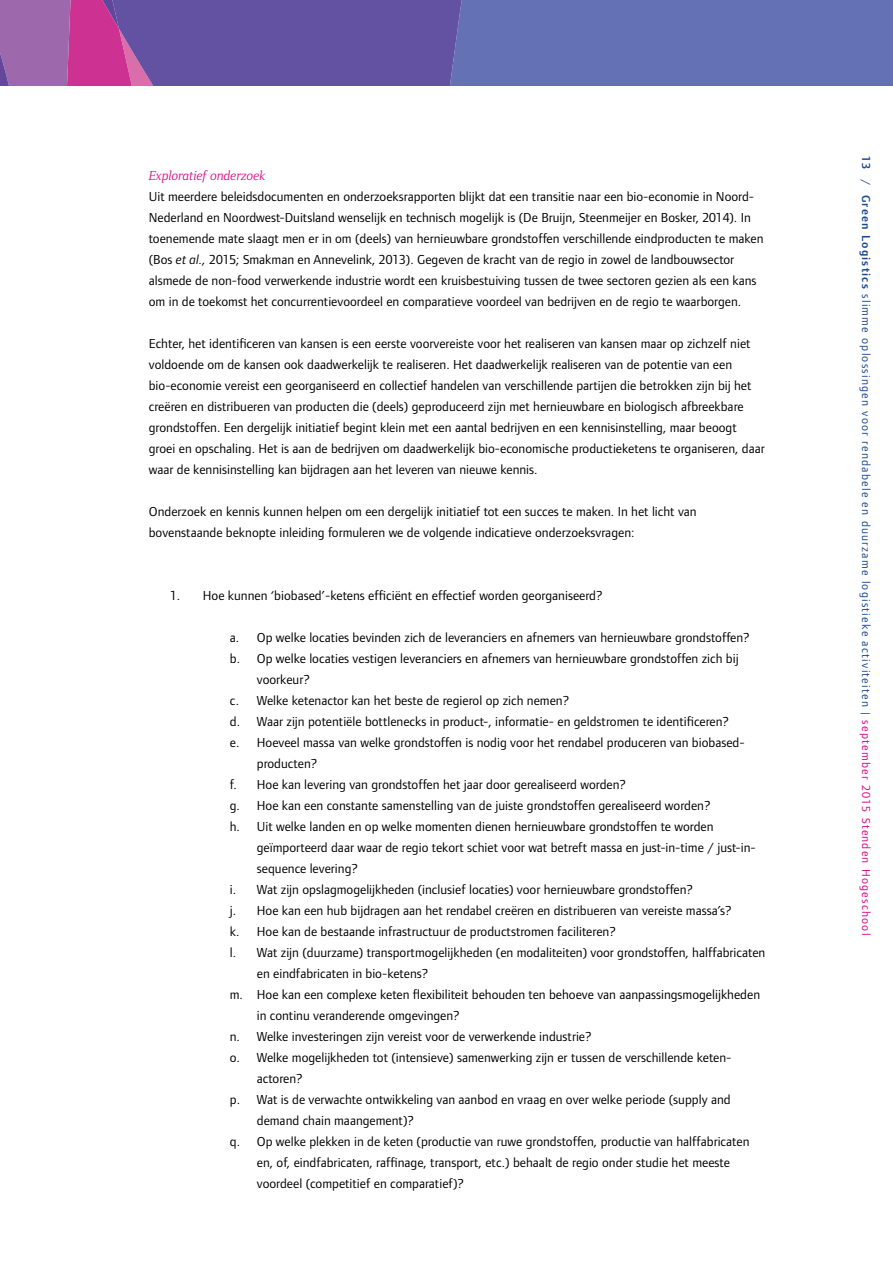
<style>
.page{position:relative;width:893px;height:1263px;background:#fff}
.page>*{position:absolute;margin:0;border:0;box-sizing:border-box;transform-origin:0 0}
.t1{font:13.5px/21px "Foundry Form Sans";color:#000}
.t2{font:italic 13.5px "Foundry Form Serif";color:#d8078a}
.t3{font:12px "Foundry Form Sans";letter-spacing:.1em;color:#194990}
.s1{font-style:italic}
.s2{font-weight:600}
.s3{color:#d8078a}
</style>
<div class="page">
<div style="left:534px;top:0;width:359px;height:85px;background:#6471b5"></div>
<svg style="left:0;top:0;width:534px;height:85px;background:#7656a4"></svg>
<p class="t2" style="left:149px;top:168px;width:119px">Exploratief onderzoek</p>
<p class="t1" style="left:149px;top:186px;width:616px">Uit meerdere beleidsdocumenten en onderzoeksrapporten blijkt dat een transitie naar een bio-economie in Noord-Nederland en Noordwest-Duitsland wenselijk en technisch mogelijk is (De Bruijn, Steenmeijer en Bosker, 2014). In toenemende mate slaagt men er in om (deels) van hernieuwbare grondstoffen verschillende eindproducten te maken (Bos <span class="s1">et al.,</span> 2015; Smakman en Annevelink, 2013). Gegeven de kracht van de regio in zowel de landbouwsector alsmede de non-food verwerkende industrie wordt een kruisbestuiving tussen de twee sectoren gezien als een kans om in de toekomst het concurrentievoordeel en comparatieve voordeel van bedrijven en de regio te waarborgen.</p>
<p class="t1" style="left:149px;top:333px;width:617px">Echter, het identificeren van kansen is een eerste voorvereiste voor het realiseren van kansen maar op zichzelf niet voldoende om de kansen ook daadwerkelijk te realiseren. Het daadwerkelijk realiseren van de potentie van een bio-economie vereist een georganiseerd en collectief handelen van verschillende partijen die betrokken zijn bij het creëren en distribueren van producten die (deels) geproduceerd zijn met hernieuwbare en biologisch afbreekbare grondstoffen. Een dergelijk initiatief begint klein met een aantal bedrijven en een kennisinstelling, maar beoogt groei en opschaling. Het is aan de bedrijven om daadwerkelijk bio-economische productieketens te organiseren, daar waar de kennisinstelling kan bijdragen aan het leveren van nieuwe kennis.</p>
<p class="t1" style="left:149px;top:501px;width:549px">Onderzoek en kennis kunnen helpen om een dergelijk initiatief tot een succes te maken. In het licht van bovenstaande beknopte inleiding formuleren we de volgende indicatieve onderzoeksvragen:</p>
<p class="t1" style="left:170px;top:585px;width:434px">1. Hoe kunnen ‘biobased’-ketens efficiënt en effectief worden georganiseerd?</p>
<p class="t1" style="left:230px;top:627px;width:521px">a. Op welke locaties bevinden zich de leveranciers en afnemers van hernieuwbare grondstoffen?</p>
<p class="t1" style="left:230px;top:648px;width:510px">b. Op welke locaties vestigen leveranciers en afnemers van hernieuwbare grondstoffen zich bij</p>
<p class="t1" style="left:257px;top:669px;width:55px">voorkeur?</p>
<p class="t1" style="left:230px;top:690px;width:341px">c. Welke ketenactor kan het beste de regierol op zich nemen?</p>
<p class="t1" style="left:230px;top:711px;width:501px">d. Waar zijn potentiële bottlenecks in product-, informatie- en geldstromen te identificeren?</p>
<p class="t1" style="left:230px;top:732px;width:516px">e. Hoeveel massa van welke grondstoffen is nodig voor het rendabel produceren van biobased-</p>
<p class="t1" style="left:257px;top:753px;width:62px">producten?</p>
<p class="t1" style="left:230px;top:774px;width:398px">f. Hoe kan levering van grondstoffen het jaar door gerealiseerd worden?</p>
<p class="t1" style="left:230px;top:795px;width:482px">g. Hoe kan een constante samenstelling van de juiste grondstoffen gerealiseerd worden?</p>
<p class="t1" style="left:230px;top:816px;width:485px">h. Uit welke landen en op welke momenten dienen hernieuwbare grondstoffen te worden</p>
<p class="t1" style="left:257px;top:837px;width:500px">geïmporteerd daar waar de regio tekort schiet voor wat betreft massa en just-in-time / just-in-</p>
<p class="t1" style="left:257px;top:858px;width:103px">sequence levering?</p>
<p class="t1" style="left:230px;top:879px;width:465px">i. Wat zijn opslagmogelijkheden (inclusief locaties) voor hernieuwbare grondstoffen?</p>
<p class="t1" style="left:230px;top:900px;width:503px">j. Hoe kan een hub bijdragen aan het rendabel creëren en distribueren van vereiste massa’s?</p>
<p class="t1" style="left:230px;top:921px;width:388px">k. Hoe kan de bestaande infrastructuur de productstromen faciliteren?</p>
<p class="t1" style="left:230px;top:942px;width:537px">l. Wat zijn (duurzame) transportmogelijkheden (en modaliteiten) voor grondstoffen, halffabricaten</p>
<p class="t1" style="left:257px;top:963px;width:173px">en eindfabricaten in bio-ketens?</p>
<p class="t1" style="left:230px;top:984px;width:532px">m. Hoe kan een complexe keten flexibiliteit behouden ten behoeve van aanpassingsmogelijkheden</p>
<p class="t1" style="left:257px;top:1005px;width:204px">in continu veranderende omgevingen?</p>
<p class="t1" style="left:230px;top:1026px;width:363px">n. Welke investeringen zijn vereist voor de verwerkende industrie?</p>
<p class="t1" style="left:230px;top:1047px;width:503px">o. Welke mogelijkheden tot (intensieve) samenwerking zijn er tussen de verschillende keten-</p>
<p class="t1" style="left:257px;top:1068px;width:47px">actoren?</p>
<p class="t1" style="left:230px;top:1089px;width:502px">p. Wat is de verwachte ontwikkeling van aanbod en vraag en over welke periode (supply and</p>
<p class="t1" style="left:257px;top:1110px;width:159px">demand chain maangement)?</p>
<p class="t1" style="left:230px;top:1131px;width:521px">q. Op welke plekken in de keten (productie van ruwe grondstoffen, productie van halffabricaten</p>
<p class="t1" style="left:257px;top:1152px;width:475px">en, of, eindfabricaten, raffinage, transport, etc.) behaalt de regio onder studie het meeste</p>
<p class="t1" style="left:257px;top:1173px;width:209px">voordeel (competitief en comparatief)?</p>
<p class="t3" style="left:873px;top:156px;width:780px;rotate:90deg"><span class="s2">13</span> / <span class="s2">Green Logistics</span> slimme oplossingen voor rendabele en duurzame logistieke activiteiten | <span class="s3">september 2015 Stenden Hogeschool</span></p>
</div>
